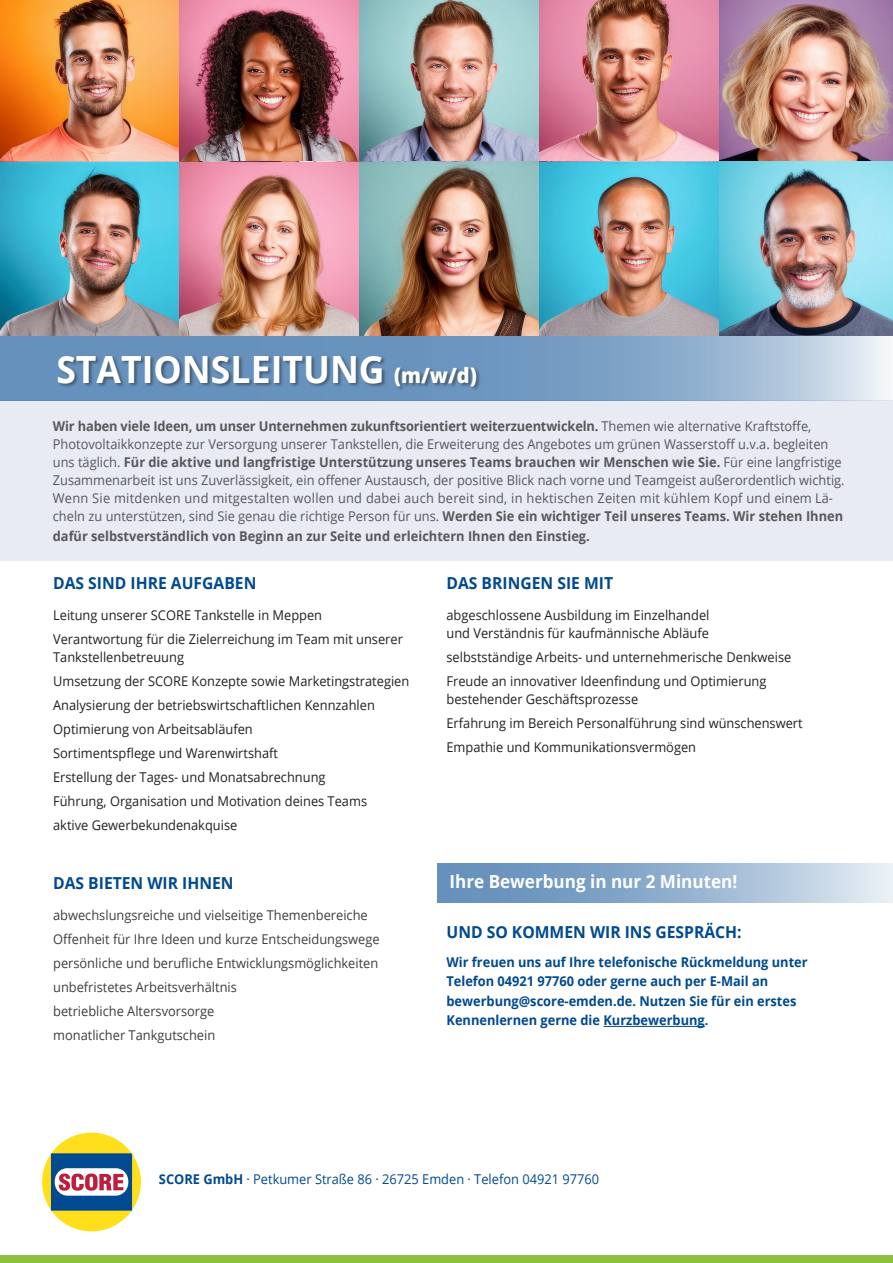
<style>
.page{position:relative;width:893px;height:1263px;background:#fff}
.page>*{position:absolute;margin:0;border:0;box-sizing:border-box;transform-origin:0 0}
.t1{font:700 37.5px "Open Sans";color:#fff;scale:.95 1}
.t2{font:700 18px "Open Sans";color:#fff;scale:.95 1}
.t3{font:700 16.5px "Open Sans";color:#014990;scale:.95 1}
.t4{font:13.5px/24px "Open Sans";color:#231f20;scale:.95 1}
.t5{font:13.5px/18px "Open Sans";color:#57585a;scale:.95 1}
.t6{font:13.5px/24px "Open Sans";color:#3e3e3f;scale:.95 1}
.t7{font:700 13.5px/19.5px "Open Sans";color:#014990;scale:.95 1}
.t8{font:700 13.5px "Open Sans";color:#57585a;scale:.95 1}
.t9{font:13.5px "Open Sans";color:#014990;scale:.95 1}
.s1{font-weight:800;font-size:21px}
.s2{font-weight:700}
</style>
<div class="page">
<div style="left:0;top:1255px;width:893px;height:8px;background:#8cc03e"></div>
<svg style="left:42px;top:1132px;width:99px;height:99px"></svg>
<hr style="left:603px;top:1026px;width:102px;height:1px;background:#014990">
<div style="left:0;top:400px;width:893px;height:161px;background:#e8eaf4"></div>
<svg style="left:437px;top:863px;width:456px;height:40px;background:#96b3d0"></svg>
<svg style="left:0;top:336px;width:889px;height:65px;background:#86a8c9"></svg>
<div style="left:58px;top:355px;width:423px;height:36px;background:#231f20;opacity:.5"></div>
<img style="left:0;top:0;width:893px;height:162px">
<img style="left:0;top:162px;width:893px;height:174px">
<p class="t1" style="left:56px;top:343px;width:444px">STATIONSLEITUNG <span class="s1">(m/w/d)</span></p>
<p class="t5" style="left:53px;top:417px;width:835px"><span class="s2">Wir haben viele Ideen, um unser Unternehmen zukunftsorientiert weiterzuentwickeln.</span> Themen wie alternative Kraftstoffe, Photovoltaikkonzepte zur Versorgung unserer Tankstellen, die Erweiterung des Angebotes um grünen Wasserstoff u.v.a. begleiten uns täglich. <span class="s2">Für die aktive und langfristige Unterstützung unseres Teams brauchen wir Menschen wie Sie.</span> Für eine langfristige Zusammenarbeit ist uns Zuverlässigkeit, ein offener Austausch, der positive Blick nach vorne und Teamgeist außerordentlich wichtig.<br>Wenn Sie mitdenken und mitgestalten wollen und dabei auch bereit sind, in hektischen Zeiten mit kühlem Kopf und einem Lä&shy;cheln zu unterstützen, sind Sie genau die richtige Person für uns. <span class="s2">Werden Sie ein wichtiger Teil unseres Teams. Wir stehen Ihnen</span></p>
<p class="t8" style="left:53px;top:526px;width:567px">dafür selbstverständlich von Beginn an zur Seite und erleichtern Ihnen den Einstieg.</p>
<p class="t3" style="left:53px;top:571px;width:215px">DAS SIND IHRE AUFGABEN</p>
<p class="t4" style="left:53px;top:603px;width:370px">Leitung unserer SCORE Tankstelle in Meppen<br>Verantwortung für die Zielerreichung im Team mit unserer</p>
<p class="t4" style="left:53px;top:645px;width:139px">Tankstellenbetreuung</p>
<p class="t4" style="left:53px;top:669px;width:376px">Umsetzung der SCORE Konzepte sowie Marketingstrategien</p>
<p class="t4" style="left:53px;top:693px;width:340px">Analysierung der betriebswirtschaftlichen Kennzahlen<br>Optimierung von Arbeitsabläufen</p>
<p class="t4" style="left:53px;top:741px;width:238px">Sortimentspflege und Warenwirtshaft</p>
<p class="t4" style="left:53px;top:765px;width:288px">Erstellung der Tages- und Monatsabrechnung</p>
<p class="t4" style="left:53px;top:789px;width:332px">Führung, Organisation und Motivation deines Teams</p>
<p class="t4" style="left:53px;top:813px;width:195px">aktive Gewerbekundenakquise</p>
<p class="t3" style="left:53px;top:871px;width:192px">DAS BIETEN WIR IHNEN</p>
<p class="t6" style="left:53px;top:903px;width:333px">abwechslungsreiche und vielseitige Themenbereiche</p>
<p class="t6" style="left:53px;top:927px;width:345px">Offenheit für Ihre Ideen und kurze Entscheidungswege persönliche und berufliche Entwicklungsmöglichkeiten</p>
<p class="t6" style="left:53px;top:975px;width:195px">unbefristetes Arbeitsverhältnis</p>
<p class="t6" style="left:53px;top:999px;width:171px">betriebliche Altersvorsorge</p>
<p class="t6" style="left:53px;top:1023px;width:172px">monatlicher Tankgutschein</p>
<p class="t3" style="left:446px;top:571px;width:177px">DAS BRINGEN SIE MIT</p>
<p class="t4" style="left:446px;top:606px;width:278px;line-height:18px">abgeschlossene Ausbildung im Einzelhandel und Verständnis für kaufmännische Abläufe</p>
<p class="t4" style="left:446px;top:645px;width:364px">selbstständige Arbeits- und unternehmerische Denkweise</p>
<p class="t4" style="left:446px;top:672px;width:338px;line-height:18px">Freude an innovativer Ideenfindung und Optimierung bestehender Geschäftsprozesse</p>
<p class="t4" style="left:446px;top:711px;width:376px">Erfahrung im Bereich Personalführung sind wünschenswert</p>
<p class="t4" style="left:446px;top:735px;width:264px">Empathie und Kommunikationsvermögen</p>
<p class="t2" style="left:449px;top:869px;width:305px">Ihre Bewerbung in nur 2 Minuten!</p>
<p class="t3" style="left:446px;top:921px;width:312px">UND SO KOMMEN WIR INS GESPRÄCH:</p>
<p class="t7" style="left:446px;top:952px;width:382px">Wir freuen uns auf Ihre telefonische Rückmeldung unter</p>
<p class="t7" style="left:446px;top:971px;width:370px">Telefon 04921 97760 oder gerne auch per E-Mail an bewerbung@score-emden.de. Nutzen Sie für ein erstes<br>Kennenlernen gerne die Kurzbewerbung.</p>
<p class="t9" style="left:159px;top:1170px;width:465px"><span class="s2">SCORE GmbH</span> · Petkumer Straße 86 · 26725 Emden · Telefon 04921 97760</p>
</div>
